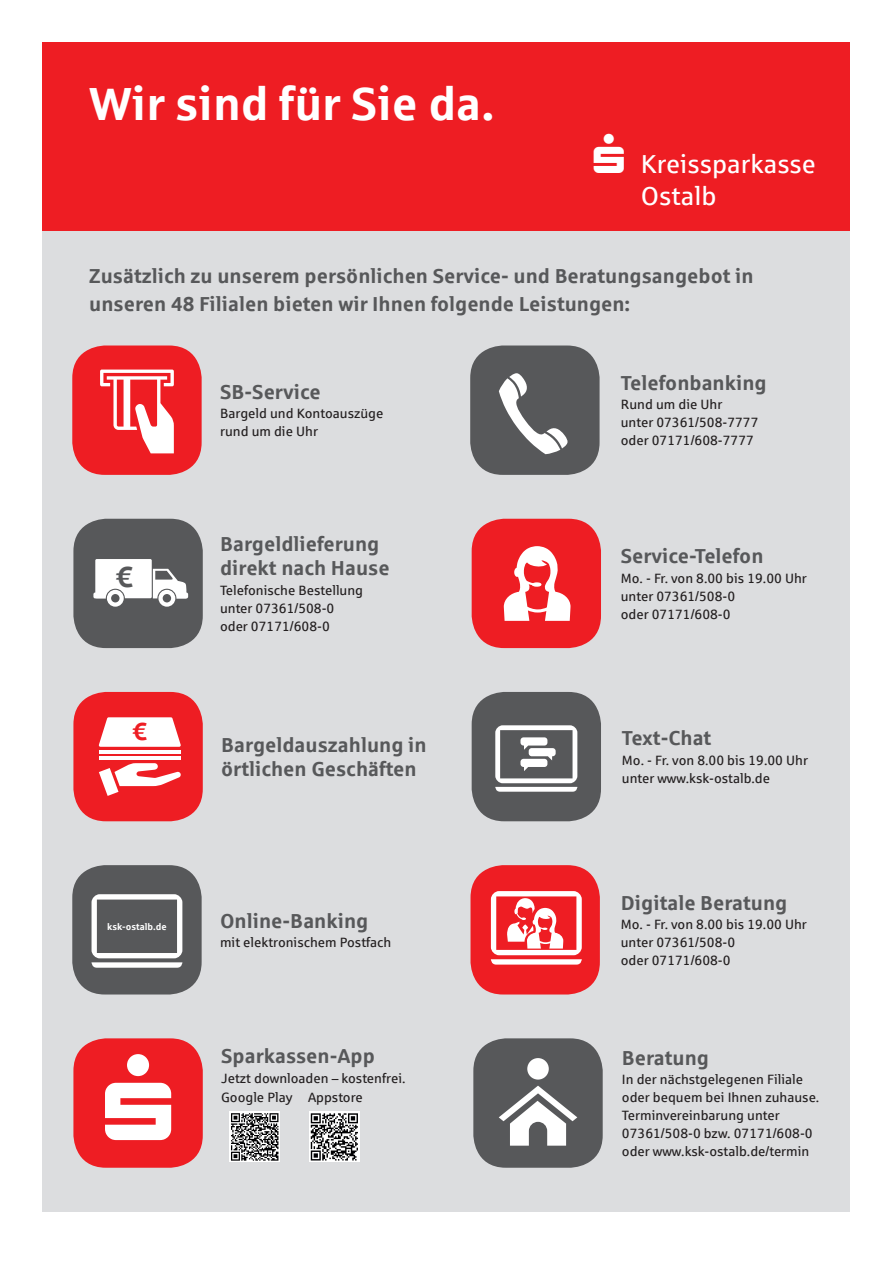
<style>
.page{position:relative;width:893px;height:1263px;background:#fff}
.page>*{position:absolute;margin:0;border:0;box-sizing:border-box;transform-origin:0 0}
.t1{font:700 46.5px "Sparkasse Rg";color:#fff}
.t2{font:700 29.1px "Sparkasse Rg";color:#57585a}
.t3{font:25.95px/32px "Sparkasse Rg";color:#fff}
.t4{font:700 24.75px "Sparkasse Rg";color:#ee1d23}
.t5{font:700 20.25px/24.3px "Sparkasse Rg";color:#57585a}
.t6{font:13.5px/18px "Sparkasse Rg";color:#231f20}
.t7{font:700 9.45px "Sparkasse Rg";color:#fff}
</style>
<div class="page">
<div style="left:43px;top:231px;width:807px;height:981px;background:#dcdddf"></div>
<div style="left:43px;top:43px;width:807px;height:188px;background:#ee1d23"></div>
<div style="left:472px;top:692px;width:129px;height:129px;background:#57585a;border-radius:33px"></div>
<svg style="left:495px;top:725px;width:82px;height:67px"></svg>
<div style="left:72px;top:345px;width:130px;height:130px;background:#ee1d23;border-radius:33px"></div>
<svg style="left:100px;top:370px;width:74px;height:83px"></svg>
<div style="left:73px;top:519px;width:130px;height:129px;background:#57585a;border-radius:33px"></div>
<div style="left:93px;top:592px;width:20px;height:6px;background:#fff;border-radius:2px"></div>
<div style="left:95px;top:559px;width:57px;height:39px;background:#fff"></div>
<svg style="left:153px;top:569px;width:34px;height:29px"></svg>
<svg style="left:106px;top:589px;width:19px;height:19px"></svg>
<div style="left:107px;top:590px;width:17px;height:17px;background:#fff;border-radius:50%"></div>
<div style="left:111px;top:594px;width:9px;height:8px;background:#57585a;border-radius:50%"></div>
<svg style="left:157px;top:589px;width:19px;height:19px"></svg>
<svg style="left:158px;top:590px;width:17px;height:17px"></svg>
<div style="left:163px;top:594px;width:8px;height:8px;background:#57585a;border-radius:50%"></div>
<div style="left:73px;top:692px;width:130px;height:129px;background:#ee1d23;border-radius:33px"></div>
<hr style="left:99px;top:757px;width:82px;height:3px;background:#fff">
<hr style="left:99px;top:750px;width:82px;height:3px;background:#fff">
<svg style="left:99px;top:717px;width:82px;height:30px;background:#fce4e5"></svg>
<svg style="left:99px;top:763px;width:82px;height:33px"></svg>
<div style="left:72px;top:865px;width:130px;height:129px;background:#57585a;border-radius:33px"></div>
<svg style="left:92px;top:894px;width:90px;height:74px"></svg>
<div style="left:109px;top:905px;width:60px;height:45px;background:#57585a"></div>
<div style="left:470px;top:345px;width:130px;height:130px;background:#57585a;border-radius:33px"></div>
<svg style="left:499px;top:373px;width:69px;height:81px"></svg>
<div style="left:472px;top:519px;width:129px;height:129px;background:#ee1d23;border-radius:33px"></div>
<svg style="left:504px;top:546px;width:66px;height:75px"></svg>
<div style="left:470px;top:865px;width:130px;height:129px;background:#ee1d23;border-radius:33px"></div>
<svg style="left:491px;top:891px;width:91px;height:73px"></svg>
<div style="left:473px;top:1038px;width:130px;height:130px;background:#57585a;border-radius:33px"></div>
<svg style="left:499px;top:1086px;width:78px;height:60px"></svg>
<div style="left:527px;top:1058px;width:22px;height:21px;background:#fff;border-radius:50%"></div>
<svg style="left:230px;top:1112px;width:50px;height:50px"></svg>
<svg style="left:231px;top:1113px;width:47px;height:48px;background:#7a7a7b"></svg>
<svg style="left:309px;top:1112px;width:50px;height:50px"></svg>
<svg style="left:311px;top:1113px;width:47px;height:47px;background:#838383"></svg>
<div style="left:73px;top:1038px;width:130px;height:130px;background:#ee1d23;border-radius:33px"></div>
<h1 class="t1" style="left:89px;top:74px;width:407px">Wir sind für Sie da.</h1>
<h3 class="t3" style="left:641px;top:147px;width:177px">Kreissparkasse<br>Ostalb</h3>
<h3 class="t5" style="left:89px;top:261px;width:666px;line-height:28.5px">Zusätzlich zu unserem persönlichen Service- und Beratungsangebot in unseren 48 Filialen bieten wir Ihnen folgende Leistungen:</h3>
<h2 class="t2" style="left:116px;top:558px;width:19px">€</h2>
<h3 class="t4" style="left:132px;top:716px;width:16px">€</h3>
<h3 class="t5" style="left:220px;top:379px;width:102px">SB-Service</h3>
<p class="t6" style="left:220px;top:404px;width:165px">Bargeld und Kontoauszüge rund um die Uhr</p>
<h3 class="t5" style="left:220px;top:531px;width:171px">Bargeldlieferung direkt nach Hause</h3>
<p class="t6" style="left:220px;top:581px;width:145px">Telefonische Bestellung unter 07361/508-0 oder 07171/608-0</p>
<h3 class="t5" style="left:221px;top:732px;width:207px">Bargeldauszahlung in örtlichen Geschäften</h3>
<p class="t7" style="left:107px;top:920px;width:61px">ksk-ostalb.de</p>
<h3 class="t5" style="left:220px;top:908px;width:150px">Online-Banking</h3>
<p class="t6" style="left:220px;top:933px;width:173px">mit elektronischem Postfach</p>
<h3 class="t5" style="left:221px;top:1043px;width:155px">Sparkassen-App</h3>
<p class="t6" style="left:221px;top:1068px;width:186px;line-height:19.5px">Jetzt downloaden – kostenfrei.<br>Google Play Appstore</p>
<h3 class="t5" style="left:621px;top:370px;width:147px">Telefonbanking</h3>
<p class="t6" style="left:621px;top:395px;width:139px">Rund um die Uhr<br>unter 07361/508-7777 oder 07171/608-7777</p>
<h3 class="t5" style="left:621px;top:543px;width:144px">Service-Telefon</h3>
<p class="t6" style="left:621px;top:569px;width:188px">Mo. - Fr. von 8.00 bis 19.00 Uhr unter 07361/508-0<br>oder 07171/608-0</p>
<h3 class="t5" style="left:622px;top:725px;width:91px">Text-Chat</h3>
<p class="t6" style="left:622px;top:751px;width:188px">Mo. - Fr. von 8.00 bis 19.00 Uhr unter www.ksk-ostalb.de</p>
<h3 class="t5" style="left:621px;top:890px;width:168px">Digitale Beratung</h3>
<p class="t6" style="left:621px;top:915px;width:188px">Mo. - Fr. von 8.00 bis 19.00 Uhr unter 07361/508-0<br>oder 07171/608-0</p>
<h3 class="t5" style="left:622px;top:1045px;width:89px">Beratung</h3>
<p class="t6" style="left:622px;top:1070px;width:199px">In der nächstgelegenen Filiale oder bequem bei Ihnen zuhause.<br>Terminvereinbarung unter<br>07361/508-0 bzw. 07171/608-0 oder www.ksk-ostalb.de/termin</p>
</div>
